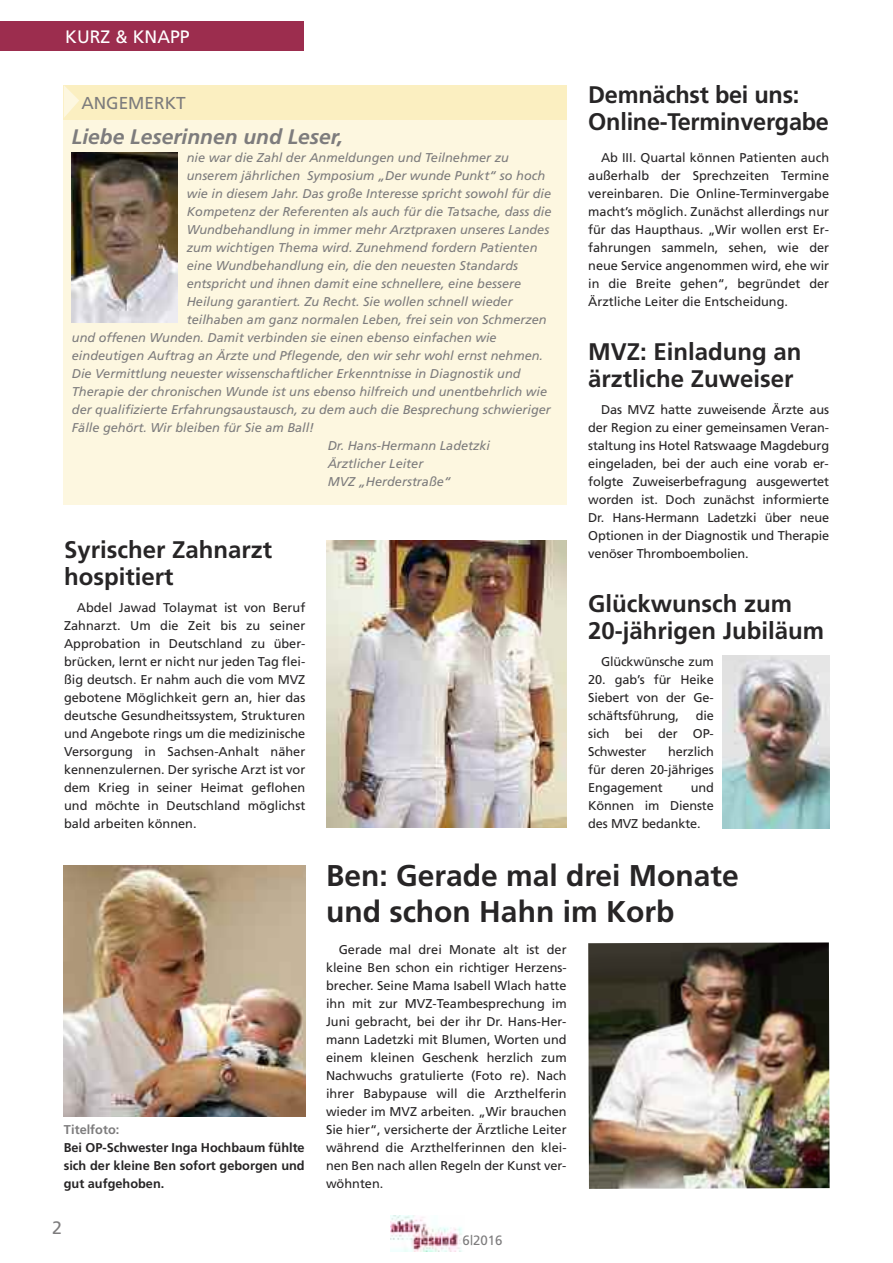
<style>
.page{position:relative;width:893px;height:1263px;background:#fff}
.page>*{position:absolute;margin:0;border:0;box-sizing:border-box;transform-origin:0 0}
.t1{font:700 30px/36px "Frutiger";color:#272526}
.t2{font:700 24px/27px "Frutiger";color:#272526}
.t3{font:italic 700 21px "Frutiger";color:#7d7c7d}
.t4{font:18px "Frutiger";color:#fff}
.t5{font:18px "Frutiger";color:#7d7c7d}
.t6{font:17.25px "Frutiger";color:#7d7c7d}
.t7{font:13.5px "Frutiger";color:#7d7c7d}
.t8{font:12.75px/18px "Frutiger";letter-spacing:-.01em;color:#272526;text-align:justify}
.t9{font:italic 12.75px "Frutiger";color:#7d7c7d}
.t10{font:700 12.75px/18px "Frutiger";color:#272526;text-align:justify}
.t11{font:700 12.75px "Frutiger";color:#7d7c7d}
</style>
<div class="page">
<div style="left:64px;top:85px;width:503px;height:420px;background:#fdf7e0"></div>
<div style="left:0;top:21px;width:304px;height:30px;background:#9c2d4e"></div>
<img style="left:390px;top:1216px;width:72px;height:36px">
<div style="left:64px;top:85px;width:503px;height:35px;background:#fbefc1"></div>
<img style="left:71px;top:153px;width:107px;height:169px">
<svg style="left:64px;top:86px;width:15px;height:31px"></svg>
<img style="left:64px;top:865px;width:241px;height:251px">
<img style="left:588px;top:942px;width:242px;height:247px">
<img style="left:723px;top:656px;width:106px;height:172px">
<img style="left:326px;top:540px;width:241px;height:287px">
<h3 class="t4" style="left:65px;top:29px;width:126px">KURZ &amp; KNAPP</h3>
<h3 class="t6" style="left:81px;top:96px;width:106px">ANGEMERKT</h3>
<h3 class="t3" style="left:72px;top:128px;width:273px">Liebe Leserinnen und Leser,</h3>
<p class="t9" style="left:187px;top:152px;width:324px">nie war die Zahl der Anmeldungen und Teilnehmer zu</p>
<p class="t9" style="left:187px;top:170px;width:360px">unserem jährlichen Symposium „Der wunde Punkt“ so hoch</p>
<p class="t9" style="left:187px;top:188px;width:366px">wie in diesem Jahr. Das große Interesse spricht sowohl für die</p>
<p class="t9" style="left:187px;top:206px;width:366px">Kompetenz der Referenten als auch für die Tatsache, dass die</p>
<p class="t9" style="left:187px;top:224px;width:364px">Wundbehandlung in immer mehr Arztpraxen unseres Landes</p>
<p class="t9" style="left:187px;top:242px;width:352px">zum wichtigen Thema wird. Zunehmend fordern Patienten</p>
<p class="t9" style="left:187px;top:260px;width:333px">eine Wundbehandlung ein, die den neuesten Standards</p>
<p class="t9" style="left:187px;top:278px;width:336px">entspricht und ihnen damit eine schnellere, eine bessere</p>
<p class="t9" style="left:187px;top:296px;width:327px">Heilung garantiert. Zu Recht. Sie wollen schnell wieder</p>
<p class="t9" style="left:187px;top:314px;width:361px">teilhaben am ganz normalen Leben, frei sein von Schmerzen</p>
<p class="t9" style="left:72px;top:332px;width:426px">und offenen Wunden. Damit verbinden sie einen ebenso einfachen wie</p>
<p class="t9" style="left:72px;top:350px;width:473px">eindeutigen Auftrag an Ärzte und Pflegende, den wir sehr wohl ernst nehmen.</p>
<p class="t9" style="left:72px;top:368px;width:450px">Die Vermittlung neuester wissenschaftlicher Erkenntnisse in Diagnostik und</p>
<p class="t9" style="left:72px;top:386px;width:477px">Therapie der chronischen Wunde ist uns ebenso hilfreich und unentbehrlich wie</p>
<p class="t9" style="left:72px;top:404px;width:480px">der qualifizierte Erfahrungsaustausch, zu dem auch die Besprechung schwieriger</p>
<p class="t9" style="left:72px;top:422px;width:244px">Fälle gehört. Wir bleiben für Sie am Ball!</p>
<p class="t9" style="left:328px;top:440px;width:164px">Dr. Hans-Hermann Ladetzki</p>
<p class="t9" style="left:328px;top:458px;width:97px">Ärztlicher Leiter</p>
<p class="t9" style="left:328px;top:476px;width:125px">MVZ „Herderstraße“</p>
<h2 class="t2" style="left:64px;top:538px;width:210px">Syrischer Zahnarzt hospitiert</h2>
<p class="t8" style="left:64px;top:600px;width:243px;text-indent:13px">Abdel Jawad Tolaymat ist von Beruf Zahnarzt. Um die Zeit bis zu seiner Approbation in Deutschland zu über&shy;brücken, lernt er nicht nur jeden Tag flei&shy;ßig deutsch. Er nahm auch die vom MVZ gebotene Möglichkeit gern an, hier das deutsche Gesundheitssystem, Strukturen und Angebote rings um die medizinische Versorgung in Sachsen-Anhalt näher kennenzulernen. Der syrische Arzt ist vor dem Krieg in seiner Heimat geflohen und möchte in Deutschland möglichst bald arbeiten können.</p>
<h2 class="t2" style="left:588px;top:83px;width:242px">Demnächst bei uns:<br>Online-Terminvergabe</h2>
<p class="t8" style="left:588px;top:150px;width:242px;text-indent:13px">Ab III. Quartal können Patienten auch außerhalb der Sprechzeiten Termine vereinbaren. Die Online-Terminvergabe macht’s möglich. Zunächst allerdings nur für das Haupthaus. „Wir wollen erst Er&shy;fahrungen sammeln, sehen, wie der neue Service angenommen wird, ehe wir in die Breite gehen“, begründet der Ärztliche Leiter die Entscheidung.</p>
<h2 class="t2" style="left:588px;top:340px;width:215px">MVZ: Einladung an ärztliche Zuweiser</h2>
<p class="t8" style="left:588px;top:402px;width:242px;text-indent:13px">Das MVZ hatte zuweisende Ärzte aus der Region zu einer gemeinsamen Veran&shy;staltung ins Hotel Ratswaage Magdeburg eingeladen, bei der auch eine vorab er&shy;folgte Zuweiserbefragung ausgewertet worden ist. Doch zunächst informierte Dr. Hans-Hermann Ladetzki über neue Optionen in der Diagnostik und Therapie venöser Thromboembolien.</p>
<h2 class="t2" style="left:588px;top:592px;width:238px">Glückwunsch zum<br>20-jährigen Jubiläum</h2>
<p class="t8" style="left:601px;top:654px;width:114px">Glückwünsche zum</p>
<p class="t8" style="left:588px;top:672px;width:127px">20. gab’s für Heike Siebert von der Ge&shy;schäftsführung,</p>
<p class="t8" style="left:588px;top:708px;width:127px;text-indent:107px">die sich bei der OP-Schwester</p>
<p class="t8" style="left:588px;top:744px;width:127px;text-indent:80px">herzlich für deren 20-jähriges Engagement</p>
<p class="t8" style="left:588px;top:780px;width:127px;text-indent:103px">und Können im Dienste des MVZ bedankte.</p>
<p class="t11" style="left:64px;top:1124px;width:57px">Titelfoto:</p>
<p class="t10" style="left:64px;top:1140px;width:242px">Bei OP-Schwester Inga Hochbaum fühlte sich der kleine Ben sofort geborgen und gut aufgehoben.</p>
<h3 class="t5" style="left:52px;top:1220px;width:11px">2</h3>
<h1 class="t1" style="left:326px;top:860px;width:414px">Ben: Gerade mal drei Monate und schon Hahn im Korb</h1>
<p class="t8" style="left:326px;top:942px;width:242px;text-indent:13px">Gerade mal drei Monate alt ist der kleine Ben schon ein richtiger Herzens&shy;brecher. Seine Mama Isabell Wlach hatte ihn mit zur MVZ-Teambesprechung im Juni gebracht, bei der ihr Dr. Hans-Her&shy;mann Ladetzki mit Blumen, Worten und einem kleinen Geschenk herzlich zum Nachwuchs gratulierte (Foto re). Nach ihrer Babypause will die Arzthelferin wieder im MVZ arbeiten. „Wir brauchen Sie hier“, versicherte der Ärztliche Leiter während die Arzthelferinnen den klei&shy;nen Ben nach allen Regeln der Kunst ver&shy;wöhnten.</p>
<p class="t7" style="left:463px;top:1235px;width:41px">6|2016</p>
</div>
